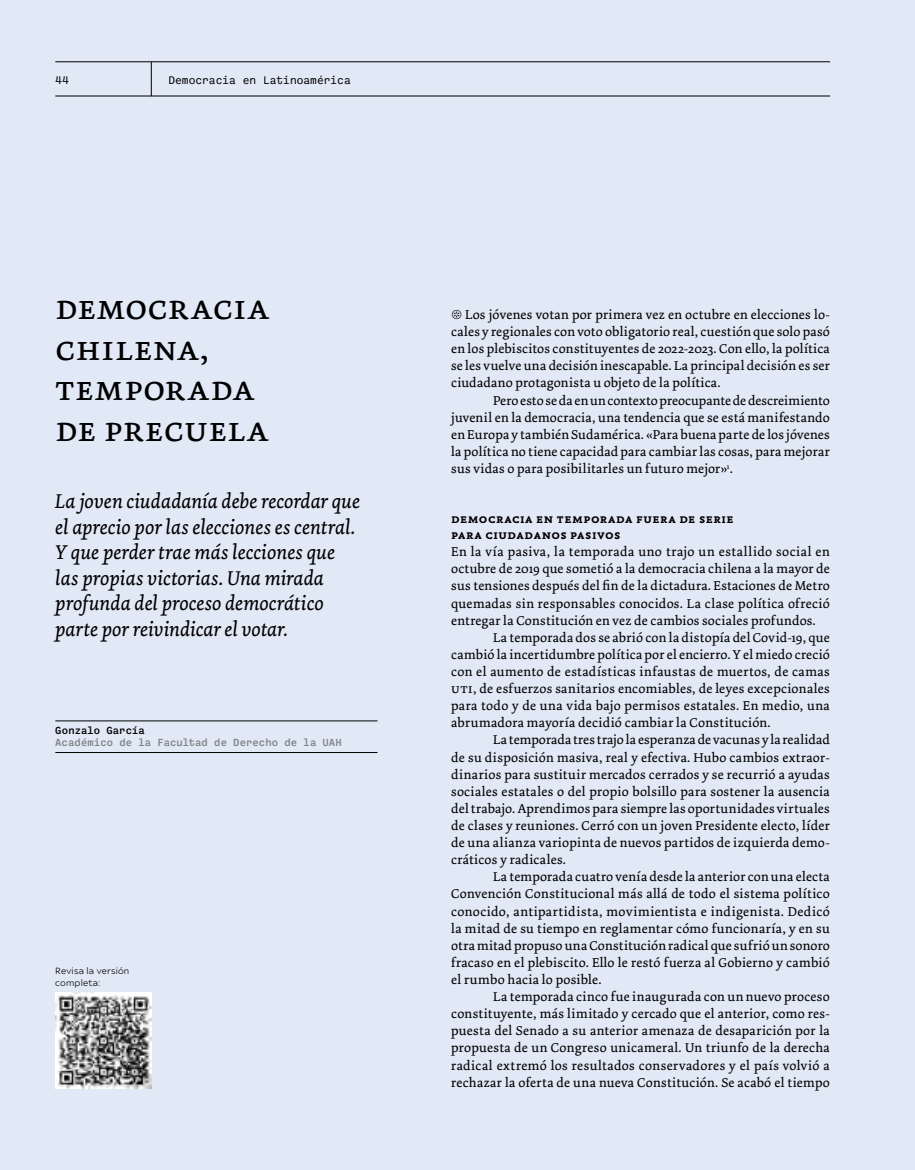
<style>
.page{position:relative;width:915px;height:1170px;background:#fff}
.page>*{position:absolute;margin:0;border:0;box-sizing:border-box;transform-origin:0 0}
.t1{font:36px/40.5px "Dolly Pro Regular Small Caps";letter-spacing:-.005em;color:#000}
.t2{font:italic 21px/25.5px "Dolly Pro";color:#000}
.t3{font:700 13.8px/16.5px "Nexus Mix Pro";letter-spacing:.03em;color:#000}
.t4{font:13.5px/17.1px "Dolly Pro";letter-spacing:.015em;color:#000;text-align:justify}
.t5{font:11.25px "Ballinger Mono";color:#000}
.t6{font:500 10.5px "Ballinger Mono";letter-spacing:.015em;color:#808285}
.t7{font:500 10.5px "Ballinger Mono";letter-spacing:.005em;color:#000}
.t8{font:9px/12px "Ariana Pro";letter-spacing:.02em;color:#000}
.s1{font-family:"Calluna";font-weight:300}
.s2{font-family:"Dolly Pro Regular Small Caps"}
</style>
<div class="page">
<div style="left:0;top:0;width:914px;height:1169px;background:#e1e8f6"></div>
<hr style="left:914px;top:0;width:1px;height:1169px;background:#e1e8f6">
<hr style="left:55px;top:752px;width:322px;height:1px;background:#000">
<hr style="left:55px;top:720px;width:322px;height:1px;background:#000">
<img style="left:55px;top:992px;width:96px;height:96px">
<hr style="left:55px;top:61px;width:774px;height:1px;background:#000">
<hr style="left:55px;top:96px;width:774px;height:1px;background:#000">
<hr style="left:151px;top:62px;width:1px;height:34px;background:#000">
<p class="t5" style="left:55px;top:74px;width:15px">44</p>
<p class="t5" style="left:168px;top:74px;width:184px">Democracia en Latinoamérica</p>
<h1 class="t1" style="left:55px;top:287px;width:216px">democracia chilena, temporada de precuela</h1>
<h2 class="t2" style="left:55px;top:488px;width:306px">La joven ciudadanía debe recordar que el aprecio por las elecciones es central.<br>Y que perder trae más lecciones que las propias victorias. Una mirada profunda del proceso democrático parte por reivindicar el votar.</h2>
<p class="t7" style="left:55px;top:724px;width:91px">Gonzalo García</p>
<p class="t6" style="left:55px;top:736px;width:288px">Académico de la Facultad de Derecho de la UAH</p>
<p class="t8" style="left:55px;top:963px;width:76px">Revisa la versión completa:</p>
<p class="t4" style="left:451px;top:306px;width:380px"><span class="s1">˒</span> Los jóvenes votan por primera vez en octubre en elecciones lo&shy;cales y regionales con voto obligatorio real, cuestión que solo pasó en los plebiscitos constituyentes de 2022-2023. Con ello, la política se les vuelve una decisión inescapable. La principal decisión es ser ciudadano protagonista u objeto de la política.</p>
<p class="t4" style="left:451px;top:391px;width:380px;text-indent:42px">Pero esto se da en un contexto preocupante de descreimiento juvenil en la democracia, una tendencia que se está manifestando en Europa y también Sudamérica. «Para buena parte de los jóvenes la política no tiene capacidad para cambiar las cosas, para mejorar sus vidas o para posibilitarles un futuro mejor»<sup>1</sup>.</p>
<p class="t3" style="left:451px;top:509px;width:284px">democracia en temporada fuera de serie para ciudadanos pasivos</p>
<p class="t4" style="left:451px;top:543px;width:380px">En la vía pasiva, la temporada uno trajo un estallido social en octubre de 2019 que sometió a la democracia chilena a la mayor de sus tensiones después del fin de la dictadura. Estaciones de Metro quemadas sin responsables conocidos. La clase política ofreció entregar la Constitución en vez de cambios sociales profundos.</p>
<p class="t4" style="left:451px;top:628px;width:380px;text-indent:42px">La temporada dos se abrió con la distopía del Covid-19, que cambió la incertidumbre política por el encierro. Y el miedo creció con el aumento de estadísticas infaustas de muertos, de camas <span class="s2">uti</span>, de esfuerzos sanitarios encomiables, de leyes excepcionales para todo y de una vida bajo permisos estatales. En medio, una abrumadora mayoría decidió cambiar la Constitución.</p>
<p class="t4" style="left:451px;top:731px;width:380px;text-indent:42px">La temporada tres trajo la esperanza de vacunas y la realidad de su disposición masiva, real y efectiva. Hubo cambios extraor&shy;dinarios para sustituir mercados cerrados y se recurrió a ayudas sociales estatales o del propio bolsillo para sostener la ausencia del trabajo. Aprendimos para siempre las oportunidades virtuales de clases y reuniones. Cerró con un joven Presidente electo, líder de una alianza variopinta de nuevos partidos de izquierda demo&shy;cráticos y radicales.</p>
<p class="t4" style="left:451px;top:868px;width:380px;text-indent:42px">La temporada cuatro venía desde la anterior con una electa Convención Constitucional más allá de todo el sistema político conocido, antipartidista, movimientista e indigenista. Dedicó la mitad de su tiempo en reglamentar cómo funcionaría, y en su otra mitad propuso una Constitución radical que sufrió un sonoro fracaso en el plebiscito. Ello le restó fuerza al Gobierno y cambió el rumbo hacia lo posible.</p>
<p class="t4" style="left:451px;top:988px;width:380px;text-indent:42px">La temporada cinco fue inaugurada con un nuevo proceso constituyente, más limitado y cercado que el anterior, como res&shy;puesta del Senado a su anterior amenaza de desaparición por la propuesta de un Congreso unicameral. Un triunfo de la derecha radical extremó los resultados conservadores y el país volvió a rechazar la oferta de una nueva Constitución. Se acabó el tiempo</p>
</div>
